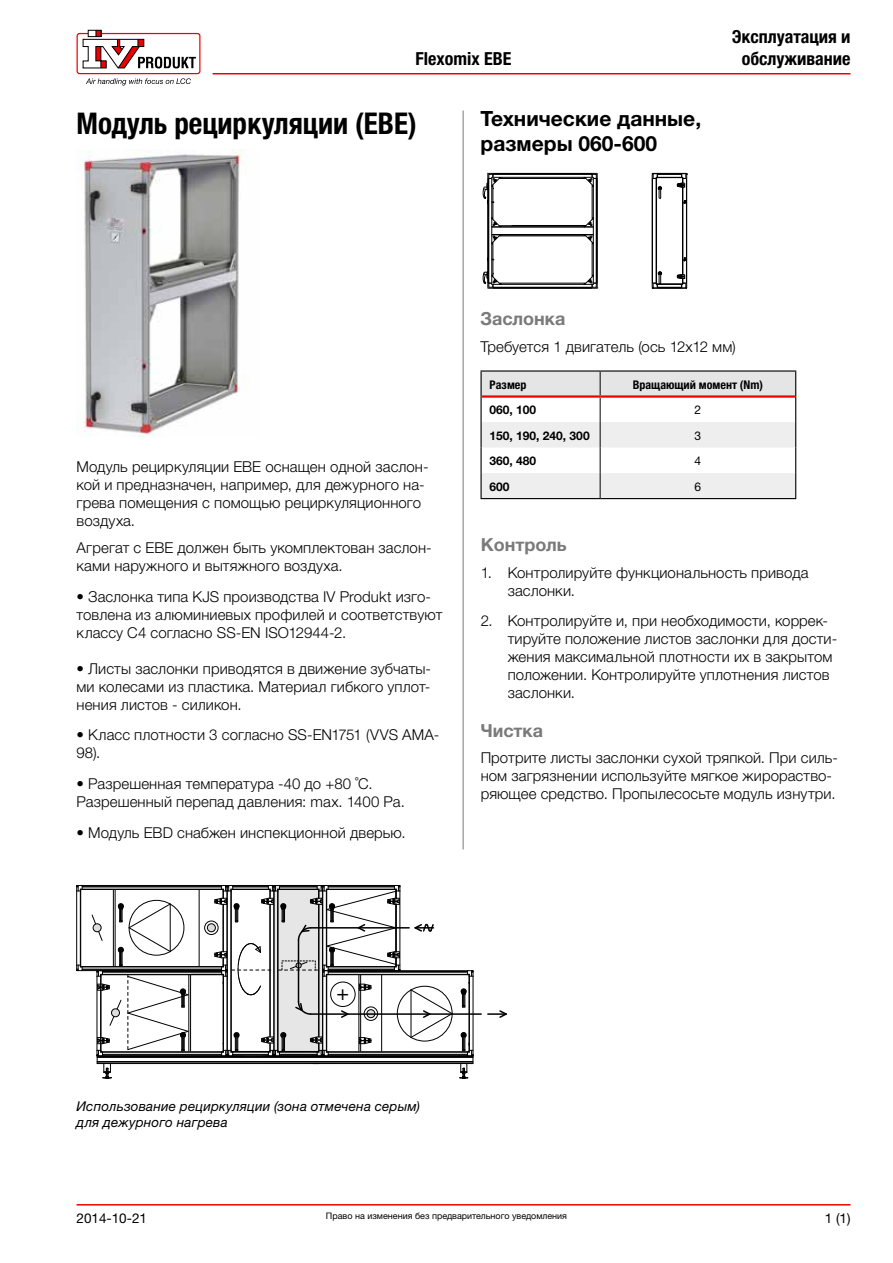
<style>
.page{position:relative;width:893px;height:1263px;background:#fff}
.page>*{position:absolute;margin:0;border:0;box-sizing:border-box;transform-origin:0 0}
.t1{font:700 condensed 30px "Helvetica Neue LTW1 G";color:#000}
.t2{font:700 21px/25.2px "Helvetica Neue LTW1 G";color:#000}
.t3{font:21px "Helvetica Neue";color:#000}
.t4{font:700 condensed 18px "Helvetica Neue LTW1 G";color:#000}
.t5{font:700 18px "Helvetica Neue LTW1 G";color:#7b7a7a}
.t6{font:700 condensed 18px "Helvetica Neue";color:#000}
.t7{font:300 15px/18px "Helvetica Neue LTW1 G";letter-spacing:.005em;color:#000}
.t8{font:italic 13.5px/16.2px "Helvetica Neue LTW1 G";letter-spacing:.01em;color:#000}
.t9{font:13.5px "Helvetica Neue";color:#000}
.t10{font:700 12px "Helvetica Neue";color:#000}
.t11{font:700 condensed 12px "Helvetica Neue LTW1 G";color:#000}
.t12{font:12px "Helvetica Neue";color:#000}
.t13{font:9px "Helvetica Neue LTW1 G";color:#000}
</style>
<div class="page">
<hr style="left:77px;top:1204px;width:773px;height:1px;background:#ef0000">
<div style="left:77px;top:33px;width:123px;height:41px;border:1px solid #ef0000;border-radius:2px"></div>
<svg style="left:82px;top:29px;width:114px;height:40px"></svg>
<svg style="left:86px;top:78px;width:105px;height:8px"></svg>
<hr style="left:213px;top:73px;width:637px;height:1px;background:#ef0000">
<img style="left:79px;top:150px;width:165px;height:286px">
<svg style="left:488px;top:1010px;width:19px;height:8px"></svg>
<svg style="left:77px;top:885px;width:404px;height:194px"></svg>
<div style="left:93px;top:924px;width:8px;height:8px;background:#dcddde;border-radius:50%"></div>
<div style="left:93px;top:924px;width:8px;height:8px;border:1px solid #000;border-radius:50%"></div>
<div style="left:207px;top:924px;width:8px;height:8px;background:#dcddde;border-radius:50%"></div>
<div style="left:207px;top:924px;width:9px;height:8px;border:1px solid #000;border-radius:50%"></div>
<div style="left:204px;top:921px;width:14px;height:14px;border:1px solid #000;border-radius:50%"></div>
<hr style="left:463px;top:111px;width:1px;height:738px;background:#7b7a7a">
<hr style="left:499px;top:225px;width:87px;height:1px;background:#000">
<hr style="left:499px;top:236px;width:87px;height:1px;background:#000">
<hr style="left:492px;top:227px;width:101px;height:1px;background:#000">
<hr style="left:501px;top:234px;width:83px;height:1px;background:#000">
<svg style="left:584px;top:217px;width:10px;height:28px"></svg>
<hr style="left:597px;top:178px;width:1px;height:105px;background:#000">
<hr style="left:592px;top:242px;width:1px;height:35px;background:#000">
<hr style="left:592px;top:185px;width:1px;height:34px;background:#000">
<hr style="left:593px;top:235px;width:1px;height:48px;background:#000">
<hr style="left:593px;top:178px;width:1px;height:49px;background:#000">
<hr style="left:596px;top:178px;width:1px;height:105px;background:#000">
<hr style="left:493px;top:173px;width:99px;height:1px;background:#000">
<hr style="left:499px;top:178px;width:87px;height:1px;background:#000">
<hr style="left:493px;top:177px;width:99px;height:1px;background:#000">
<hr style="left:493px;top:174px;width:99px;height:1px;background:#000">
<hr style="left:493px;top:288px;width:99px;height:1px;background:#000">
<hr style="left:499px;top:283px;width:87px;height:1px;background:#000">
<hr style="left:493px;top:284px;width:99px;height:1px;background:#000">
<hr style="left:493px;top:287px;width:99px;height:1px;background:#000">
<svg style="left:584px;top:173px;width:14px;height:14px"></svg>
<svg style="left:483px;top:173px;width:19px;height:116px"></svg>
<svg style="left:584px;top:275px;width:14px;height:14px"></svg>
<hr style="left:682px;top:187px;width:1px;height:88px;background:#000">
<hr style="left:652px;top:178px;width:1px;height:105px;background:#000">
<hr style="left:656px;top:178px;width:1px;height:105px;background:#000">
<hr style="left:686px;top:178px;width:1px;height:105px;background:#000">
<hr style="left:683px;top:187px;width:1px;height:88px;background:#000">
<svg style="left:652px;top:173px;width:36px;height:31px"></svg>
<svg style="left:652px;top:271px;width:35px;height:18px"></svg>
<hr style="left:480px;top:370px;width:120px;height:2px;background:#000">
<hr style="left:480px;top:372px;width:2px;height:24px;background:#000">
<hr style="left:600px;top:370px;width:196px;height:2px;background:#000">
<hr style="left:480px;top:396px;width:2px;height:26px;background:#000">
<hr style="left:480px;top:422px;width:2px;height:26px;background:#000">
<hr style="left:480px;top:448px;width:2px;height:25px;background:#000">
<hr style="left:480px;top:473px;width:2px;height:25px;background:#000">
<hr style="left:480px;top:498px;width:120px;height:1px;background:#000">
<svg style="left:481px;top:372px;width:315px;height:127px"></svg>
<hr style="left:482px;top:395px;width:118px;height:3px;background:#ef0000">
<hr style="left:600px;top:395px;width:195px;height:3px;background:#ef0000">
<p class="t4" style="left:732px;top:26px;width:120px">Эксплуатация и</p>
<p class="t6" style="left:416px;top:47px;width:97px">Flexomix EBE</p>
<p class="t4" style="left:742px;top:47px;width:110px">обслуживание</p>
<h1 class="t1" style="left:77px;top:105px;width:342px">Модуль рециркуляции (EBE)</h1>
<h2 class="t2" style="left:480px;top:105px;width:222px">Технические данные, размеры 060-600</h2>
<p class="t7" style="left:77px;top:458px;width:354px">Модуль рециркуляции EBE оснащен одной заслон&shy;кой и предназначен, например, для дежурного на&shy;грева помещения с помощью рециркуляционного воздуха.</p>
<p class="t7" style="left:77px;top:538px;width:357px">Агрегат с ЕВЕ должен быть укомплектован заслон&shy;ками наружного и вытяжного воздуха.</p>
<p class="t7" style="left:77px;top:587px;width:367px">• Заслонка типа KJS производства IV Produkt изго&shy;товлена из алюминиевых профилей и соответствуют классу C4 согласно SS-EN ISO12944-2.</p>
<p class="t7" style="left:77px;top:659px;width:356px;text-align:justify">• Листы заслонки приводятся в движение зубчаты&shy;ми колесами из пластика. Материал гибкого уплот&shy;нения листов - силикон.</p>
<p class="t7" style="left:77px;top:726px;width:364px">• Класс плотности 3 согласно SS-EN1751 (VVS AMA-<br>98).</p>
<p class="t7" style="left:77px;top:775px;width:330px">• Разрешенная температура -40 до +80 ˚C.<br>Разрешенный перепад давления: max. 1400 Pa.</p>
<p class="t7" style="left:77px;top:823px;width:331px">• Модуль EBD снабжен инспекционной дверью.</p>
<p class="t5" style="left:480px;top:308px;width:86px">Заслонка</p>
<p class="t7" style="left:480px;top:337px;width:257px">Требуется 1 двигатель (ось 12х12 мм)</p>
<p class="t11" style="left:490px;top:378px;width:38px">Размер</p>
<p class="t11" style="left:633px;top:378px;width:132px">Вращающий момент (Nm)</p>
<p class="t10" style="left:490px;top:402px;width:48px">060, 100</p>
<p class="t12" style="left:695px;top:403px;width:8px">2</p>
<p class="t10" style="left:490px;top:428px;width:102px">150, 190, 240, 300</p>
<p class="t12" style="left:695px;top:428px;width:8px">3</p>
<p class="t10" style="left:490px;top:453px;width:48px">360, 480</p>
<p class="t12" style="left:695px;top:454px;width:8px">4</p>
<p class="t10" style="left:490px;top:479px;width:22px">600</p>
<p class="t12" style="left:695px;top:479px;width:8px">6</p>
<p class="t5" style="left:481px;top:533px;width:87px">Контроль</p>
<p class="t7" style="left:508px;top:563px;width:302px;text-indent:-27px">1. Koнтролируйте функциональность привода заслонки.</p>
<p class="t7" style="left:508px;top:612px;width:331px;text-indent:-27px">2. Koнтролируйте и, при необходимости, коррек&shy;тируйте положение листов заслонки для дости&shy;жения максимальной плотности их в закрытом положении. Контролируйте уплотнения листов заслонки.</p>
<p class="t5" style="left:481px;top:719px;width:64px">Чистка</p>
<p class="t7" style="left:481px;top:749px;width:359px">Протрите листы заслонки сухой тряпкой. При силь&shy;ном загрязнении используйте мягкое жирораство&shy;ряющее средство. Пропылесосьте модуль изнутри.</p>
<h2 class="t3" style="left:337px;top:980px;width:14px">+</h2>
<p class="t8" style="left:77px;top:1098px;width:345px">Использование рециркуляции (зона отмечена серым) для дежурного нагрева</p>
<p class="t13" style="left:326px;top:1210px;width:243px">Право на изменения без предварительного уведомления</p>
<p class="t9" style="left:77px;top:1210px;width:72px">2014-10-21</p>
<p class="t9" style="left:825px;top:1210px;width:27px">1 (1)</p>
</div>
